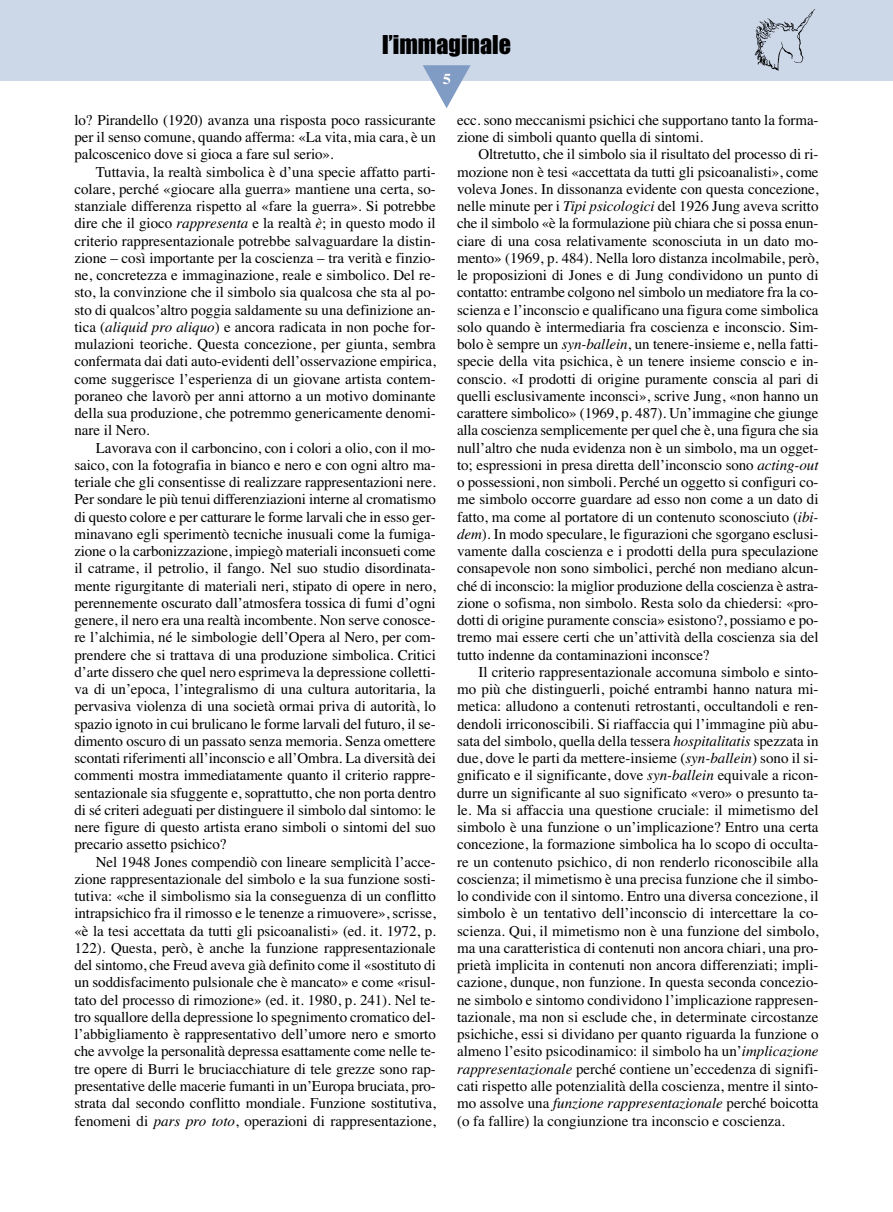
<style>
.page{position:relative;width:893px;height:1212px;background:#fff}
.page>*{position:absolute;margin:0;border:0;box-sizing:border-box;transform-origin:0 0}
.t1{font:24px "Impact";color:#000}
.t2{font:15px/17.2px "Times";letter-spacing:-.005em;color:#000;text-align:justify}
.t3{font:700 15px "Times";color:#fff;scale:1.1 1}
.s1{font-style:italic}
</style>
<div class="page">
<div style="left:0;top:0;width:893px;height:81px;background:#ccd7e8"></div>
<svg style="left:423px;top:65px;width:47px;height:43px"></svg>
<img style="left:754px;top:9px;width:62px;height:62px">
<h1 class="t1" style="left:382px;top:36px;width:130px">l’immaginale</h1>
<p class="t3" style="left:443px;top:74px;width:9px">5</p>
<p class="t2" style="left:74px;top:113px;width:363px">lo? Pirandello (1920) avanza una risposta poco rassicurante per il senso comune, quando afferma: «La vita, mia cara, è un palcoscenico dove si gioca a fare sul serio».</p>
<p class="t2" style="left:74px;top:164px;width:363px;text-indent:21px">Tuttavia, la realtà simbolica è d’una specie affatto parti&shy;colare, perché «giocare alla guerra» mantiene una certa, so&shy;stanziale differenza rispetto al «fare la guerra». Si potrebbe dire che il gioco <span class="s1">rappresenta</span> e la realtà <span class="s1">è</span>; in questo modo il criterio rappresentazionale potrebbe salvaguardare la distin&shy;zione – così importante per la coscienza – tra verità e finzio&shy;ne, concretezza e immaginazione, reale e simbolico. Del re&shy;sto, la convinzione che il simbolo sia qualcosa che sta al po&shy;sto di qualcos’altro poggia saldamente su una definizione an&shy;tica (<span class="s1">aliquid pro aliquo</span>) e ancora radicata in non poche for&shy;mulazioni teoriche. Questa concezione, per giunta, sembra confermata dai dati auto-evidenti dell’osservazione empirica, come suggerisce l’esperienza di un giovane artista contem&shy;poraneo che lavorò per anni attorno a un motivo dominante della sua produzione, che potremmo genericamente denomi&shy;nare il Nero.</p>
<p class="t2" style="left:74px;top:440px;width:363px;text-indent:21px">Lavorava con il carboncino, con i colori a olio, con il mo&shy;saico, con la fotografia in bianco e nero e con ogni altro ma&shy;teriale che gli consentisse di realizzare rappresentazioni nere.<br>Per sondare le più tenui differenziazioni interne al cromatismo di questo colore e per catturare le forme larvali che in esso ger&shy;minavano egli sperimentò tecniche inusuali come la fumiga&shy;zione o la carbonizzazione, impiegò materiali inconsueti come il catrame, il petrolio, il fango. Nel suo studio disordinata&shy;mente rigurgitante di materiali neri, stipato di opere in nero, perennemente oscurato dall’atmosfera tossica di fumi d’ogni genere, il nero era una realtà incombente. Non serve conosce&shy;re l’alchimia, né le simbologie dell’Opera al Nero, per com&shy;prendere che si trattava di una produzione simbolica. Critici d’arte dissero che quel nero esprimeva la depressione colletti&shy;va di un’epoca, l’integralismo di una cultura autoritaria, la pervasiva violenza di una società ormai priva di autorità, lo spazio ignoto in cui brulicano le forme larvali del futuro, il se&shy;dimento oscuro di un passato senza memoria. Senza omettere scontati riferimenti all’inconscio e all’Om bra. La diversità dei commenti mostra immediatamente quanto il criterio rappre&shy;sentazionale sia sfuggente e, soprattutto, che non porta dentro di sé criteri adeguati per distinguere il simbolo dal sintomo: le nere figure di questo artista erano simboli o sintomi del suo precario assetto psichico?</p>
<p class="t2" style="left:74px;top:854px;width:363px;text-indent:21px">Nel 1948 Jones compendiò con lineare semplicità l’acce&shy;zione rappresentazionale del simbolo e la sua funzione sosti&shy;tutiva: «che il simbolismo sia la conseguenza di un conflitto intrapsichico fra il rimosso e le tenenze a rimuovere», scrisse, «è la tesi accettata da tutti gli psicoanalisti» (ed. it. 1972, p.<br>122). Questa, però, è anche la funzione rappresentazionale del sintomo, che Freud aveva già definito come il «sostituto di un soddisfacimento pulsionale che è mancato» e come «risul&shy;tato del processo di rimozione» (ed. it. 1980, p. 241). Nel te&shy;tro squallore della depressione lo spegnimento cromatico del&shy;l’abbigliamento è rap pre sentativo dell’umore nero e smorto che avvolge la personalità depres sa esattamente come nelle te&shy;tre opere di Burri le bru ciacchiature di tele grezze sono rap&shy;presentative delle macerie fumanti in un’Europa bruciata, pro&shy;strata dal secondo conflitto mondiale. Funzione sostitutiva, fenomeni di <span class="s1">pars pro toto</span>, operazioni di rappresentazione,</p>
<p class="t2" style="left:457px;top:113px;width:363px">ecc. sono meccanismi psichici che supportano tanto la forma&shy;zione di simboli quanto quella di sintomi.</p>
<p class="t2" style="left:457px;top:147px;width:363px;text-indent:21px">Oltretutto, che il simbolo sia il risultato del processo di ri&shy;mozione non è tesi «accettata da tutti gli psicoanalisti», come voleva Jones. In dissonanza evidente con questa concezione, nelle minute per i <span class="s1">Tipi psicologici</span> del 1926 Jung aveva scritto che il simbolo «è la formulazione più chiara che si possa enun&shy;ciare di una cosa relativamente sconosciuta in un dato mo&shy;mento» (1969, p. 484). Nella loro distanza incolmabile, però, le proposizioni di Jones e di Jung condividono un punto di contatto: entrambe colgono nel simbolo un mediatore fra la co&shy;scienza e l’inconscio e qualificano una figura come simbolica solo quando è intermediaria fra coscienza e inconscio. Sim&shy;bolo è sempre un <span class="s1">syn-ballein</span>, un tenere-insieme e, nella fatti&shy;specie della vita psichica, è un tenere insieme conscio e in&shy;conscio. «I prodotti di origine puramente conscia al pari di quelli esclusivamente inconsci», scrive Jung, «non hanno un carattere simbolico» (1969, p. 487). Un’immagine che giunge alla coscienza semplicemente per quel che è, una figura che sia null’altro che nuda evidenza non è un simbolo, ma un ogget&shy;to; espressioni in presa diretta dell’inconscio sono <span class="s1">acting-out </span>o possessioni, non simboli. Perché un oggetto si configuri co&shy;me simbolo occorre guardare ad esso non come a un dato di fatto, ma come al portatore di un contenuto sconosciuto (<span class="s1">ibi&shy;dem</span>). In modo speculare, le figurazioni che sgorgano esclusi&shy;vamente dalla coscienza e i prodotti della pura speculazione consapevole non sono simbolici, perché non mediano alcun&shy;ché di inconscio: la miglior produzione della coscienza è astra&shy;zione o sofisma, non simbolo. Resta solo da chiedersi: «pro&shy;dotti di origine puramente conscia» esistono?, pos siamo e po&shy;tremo mai essere certi che un’attività della coscienza sia del tutto indenne da contaminazioni inconsce?</p>
<p class="t2" style="left:457px;top:665px;width:363px;text-indent:21px">Il criterio rappresentazionale accomuna simbolo e sinto&shy;mo più che distinguerli, poiché entrambi hanno natura mi&shy;metica: alludono a contenuti retrostanti, occultandoli e ren&shy;dendoli irriconoscibili. Si riaffaccia qui l’immagine più abu&shy;sata del simbolo, quella della tessera <span class="s1">hospitalitatis</span> spezzata in due, dove le parti da mettere-insieme (<span class="s1">syn-ballein</span>) sono il si&shy;gnificato e il significante, dove <span class="s1">syn-ballein</span> equivale a ricon&shy;durre un significante al suo significato «vero» o presunto ta&shy;le. Ma si affaccia una questione cruciale: il mimetismo del simbolo è una funzione o un’implicazione? Entro una certa concezione, la formazione simbolica ha lo scopo di occulta&shy;re un contenuto psichico, di non renderlo riconoscibile alla coscienza; il mimetismo è una precisa funzione che il simbo&shy;lo condivide con il sintomo. Entro una diversa concezione, il simbolo è un tentativo dell’inconscio di intercettare la co&shy;scienza. Qui, il mimetismo non è una funzione del simbolo, ma una caratteristica di contenuti non ancora chiari, una pro&shy;prietà implicita in contenuti non ancora differenziati; impli&shy;cazione, dunque, non funzione. In questa seconda concezio&shy;ne simbolo e sintomo condividono l’implicazione rappresen&shy;tazionale, ma non si esclude che, in determinate circostanze psichiche, essi si dividano per quanto riguarda la funzione o almeno l’esito psicodinamico: il simbolo ha un’<span class="s1">implicazione rappresentazionale</span> perché contiene un’eccedenza di signifi&shy;cati rispetto alle potenzialità della coscienza, mentre il sinto&shy;mo assolve una <span class="s1">funzione rappresentazionale</span> perché boicotta (o fa fallire) la congiunzione tra inconscio e coscienza.</p>
</div>
